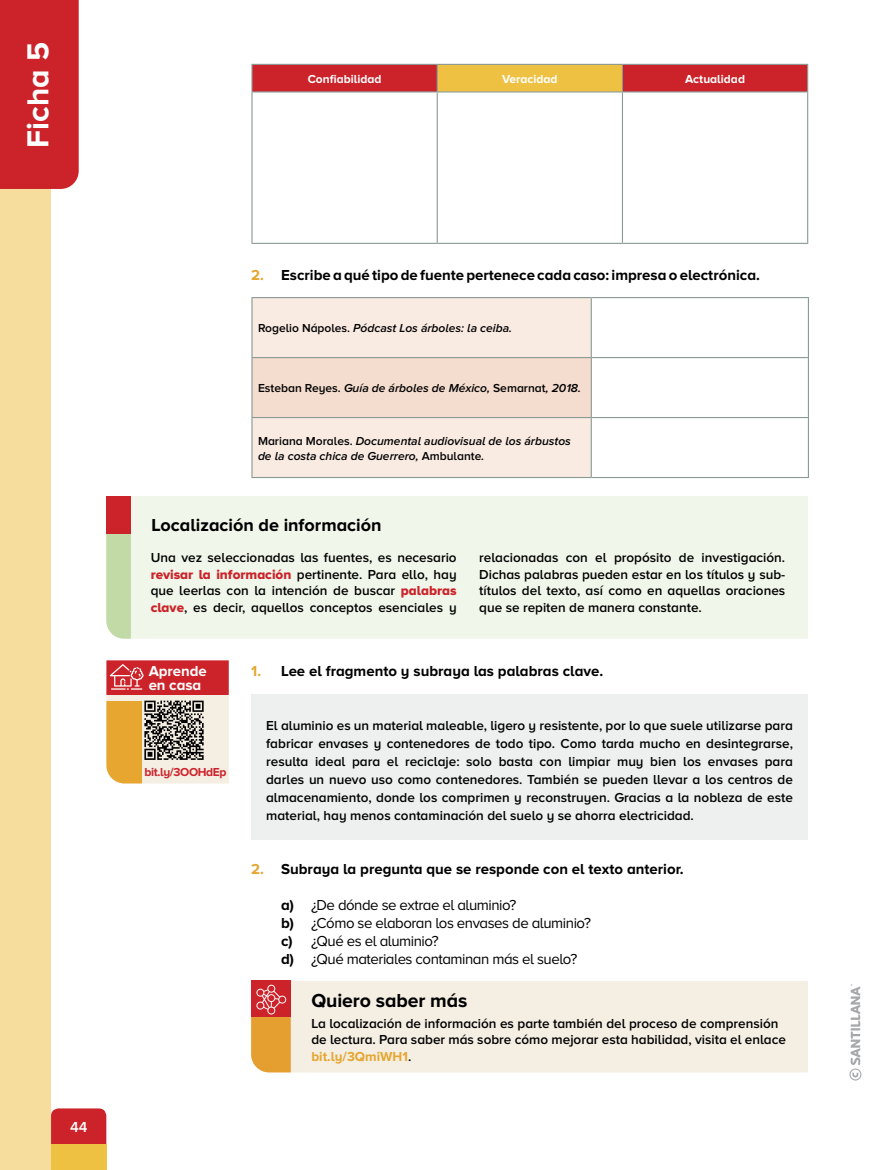
<style>
.page{position:relative;width:893px;height:1170px;background:#fff}
.page>*{position:absolute;margin:0;border:0;box-sizing:border-box;transform-origin:0 0}
.t1{font:700 31.5px "Proxima Nova A";color:#fff}
.t2{font:700 19.5px "Proxima Nova A";letter-spacing:-.005em;color:#000}
.t3{font:700 18px "Proxima Nova A";color:#000}
.t4{font:700 15px "Proxima Nova A";color:#000}
.t5{font:15px/18px "Proxima Nova A";letter-spacing:-.03em;color:#000}
.t6{font:700 15px/13.5px "Proxima Nova A";letter-spacing:-.005em;color:#fff}
.t7{font:600 15px "Proxima Nova A";color:#fff}
.t8{font:600 13.5px/16.5px "Proxima Nova A";color:#000;text-align:justify}
.t9{font:italic 600 12px/15px "Proxima Nova A";color:#000}
.t10{font:700 12px "Proxima Nova A";color:#fff}
.t11{font:700 12px "Proxima Nova A";letter-spacing:-.03em;color:#cc2229}
.s1{color:#e6a630}
.s2{font-style:normal}
.s3{font-family:"Proxima Nova A Extrabld";font-weight:400;color:#cc2229}
.s4{font-weight:700}
.s5{font-weight:700;color:#e6a630}
</style>
<div class="page">
<div style="left:0;top:172px;width:51px;height:997px;background:#f7dd9d"></div>
<div style="left:0;top:0;width:79px;height:189px;background:#cc2229"></div>
<div style="left:51px;top:1108px;width:55px;height:36px;background:#cc2229"></div>
<div style="left:51px;top:1144px;width:55px;height:25px;background:#efc143"></div>
<svg style="left:106px;top:660px;width:123px;height:123px;background:#c78c74"></svg>
<div style="left:131px;top:496px;width:677px;height:142px;background:#f0f6ea"></div>
<svg style="left:106px;top:533px;width:25px;height:105px;background:#c3d9a7"></svg>
<div style="left:106px;top:496px;width:25px;height:37px;background:#cc2229"></div>
<svg style="left:253px;top:92px;width:554px;height:151px"></svg>
<hr style="left:251px;top:92px;width:2px;height:151px;background:#8b9a94">
<hr style="left:437px;top:92px;width:1px;height:151px;background:#8b9a94">
<hr style="left:622px;top:92px;width:1px;height:151px;background:#8b9a94">
<hr style="left:807px;top:92px;width:1px;height:151px;background:#8b9a94">
<hr style="left:251px;top:243px;width:186px;height:1px;background:#8b9a94">
<hr style="left:437px;top:243px;width:185px;height:1px;background:#8b9a94">
<hr style="left:622px;top:243px;width:186px;height:1px;background:#8b9a94">
<hr style="left:251px;top:64px;width:186px;height:1px;background:#8b9a94">
<hr style="left:251px;top:65px;width:2px;height:26px;background:#8b9a94">
<hr style="left:251px;top:91px;width:186px;height:1px;background:#8b9a94">
<svg style="left:252px;top:64px;width:556px;height:28px;background:#d35a36"></svg>
<hr style="left:437px;top:91px;width:185px;height:1px;background:#8b9a94">
<hr style="left:622px;top:91px;width:186px;height:1px;background:#8b9a94">
<div style="left:291px;top:981px;width:517px;height:91px;background:#f4eee3"></div>
<svg style="left:251px;top:980px;width:40px;height:92px;background:#dd7a3c"></svg>
<div style="left:253px;top:298px;width:338px;height:179px;background:#f9ebe2"></div>
<svg style="left:592px;top:298px;width:216px;height:179px"></svg>
<div style="left:252px;top:357px;width:339px;height:60px;background:#f4dcce"></div>
<hr style="left:251px;top:297px;width:340px;height:1px;background:#8b9a94">
<hr style="left:251px;top:298px;width:2px;height:59px;background:#8b9a94">
<hr style="left:591px;top:298px;width:1px;height:59px;background:#8b9a94">
<hr style="left:251px;top:357px;width:340px;height:1px;background:#8b9a94">
<hr style="left:251px;top:358px;width:2px;height:59px;background:#8b9a94">
<hr style="left:591px;top:358px;width:1px;height:59px;background:#8b9a94">
<hr style="left:251px;top:417px;width:340px;height:1px;background:#8b9a94">
<hr style="left:251px;top:418px;width:2px;height:59px;background:#8b9a94">
<hr style="left:591px;top:418px;width:1px;height:59px;background:#8b9a94">
<hr style="left:251px;top:477px;width:340px;height:1px;background:#8b9a94">
<hr style="left:808px;top:298px;width:1px;height:59px;background:#8b9a94">
<hr style="left:591px;top:357px;width:218px;height:1px;background:#8b9a94">
<hr style="left:808px;top:358px;width:1px;height:59px;background:#8b9a94">
<hr style="left:591px;top:417px;width:218px;height:1px;background:#8b9a94">
<hr style="left:808px;top:418px;width:1px;height:59px;background:#8b9a94">
<hr style="left:591px;top:477px;width:218px;height:1px;background:#8b9a94">
<hr style="left:591px;top:297px;width:218px;height:1px;background:#8b9a94">
<div style="left:251px;top:694px;width:557px;height:145px;background:#edf0ee"></div>
<svg style="left:849px;top:984px;width:12px;height:96px"></svg>
<h1 class="t1" style="left:20px;top:148px;width:107px;rotate:-90deg">Ficha 5</h1>
<p class="t7" style="left:70px;top:1118px;width:19px">44</p>
<p class="t10" style="left:308px;top:72px;width:75px">Confiabilidad</p>
<p class="t10" style="left:502px;top:72px;width:57px">Veracidad</p>
<p class="t10" style="left:685px;top:72px;width:61px">Actualidad</p>
<p class="t4" style="left:251px;top:266px;width:510px"><span class="s1">2.</span> Escribe a qué tipo de fuente pertenece cada caso: impresa o electrónica.</p>
<p class="t9" style="left:258px;top:320px;width:256px"><span class="s2">Rogelio Nápoles.</span> Pódcast Los árboles: la ceiba.</p>
<p class="t9" style="left:258px;top:380px;width:324px"><span class="s2">Esteban Reyes.</span> Guía de árboles de México, <span class="s2">Semarnat</span>, 2018.</p>
<p class="t9" style="left:258px;top:433px;width:314px"><span class="s2">Mariana Morales.</span> Documental audiovisual de los árbustos de la costa chica de Guerrero, <span class="s2">Ambulante</span>.</p>
<h3 class="t3" style="left:152px;top:514px;width:232px">Localización de información</h3>
<p class="t8" style="left:151px;top:549px;width:308px">Una vez seleccionadas las fuentes, es necesario <span class="s3">revisar la información</span> pertinente. Para ello, hay que leerlas con la intención de buscar <span class="s3">palabras clave</span>, es decir, aquellos conceptos esenciales y</p>
<p class="t8" style="left:479px;top:549px;width:308px">relacionadas con el propósito de investigación.<br>Dichas palabras pueden estar en los títulos y sub&shy;títulos del texto, así como en aquellas oraciones que se repiten de manera constante.</p>
<p class="t6" style="left:149px;top:664px;width:60px">Aprende en casa</p>
<p class="t11" style="left:144px;top:765px;width:84px">bit.ly/3OOHdEp</p>
<p class="t4" style="left:251px;top:662px;width:354px"><span class="s1">1.</span> Lee el fragmento y subraya las palabras clave.</p>
<p class="t8" style="left:266px;top:716px;width:528px;line-height:18px">El aluminio es un material maleable, ligero y resistente, por lo que suele utilizarse para fabricar envases y contenedores de todo tipo. Como tarda mucho en desintegrarse, resulta ideal para el reciclaje: solo basta con limpiar muy bien los envases para darles un nuevo uso como contenedores. También se pueden llevar a los centros de almacenamiento, donde los comprimen y reconstruyen. Gracias a la nobleza de este material, hay menos contaminación del suelo y se ahorra electricidad.</p>
<p class="t4" style="left:251px;top:860px;width:434px"><span class="s1">2.</span> Subraya la pregunta que se responde con el texto anterior.</p>
<p class="t5" style="left:281px;top:896px;width:311px"><span class="s4">a)</span> ¿De dónde se extrae el aluminio?<br><span class="s4">b)</span> ¿Cómo se elaboran los envases de aluminio? <span class="s4">c)</span> ¿Qué es el aluminio?<br><span class="s4">d)</span> ¿Qué materiales contaminan más el suelo?</p>
<h2 class="t2" style="left:311px;top:988px;width:158px">Quiero saber más</h2>
<p class="t8" style="left:311px;top:1014px;width:476px;text-align:left">La localización de información es parte también del proceso de comprensión de lectura. Para saber más sobre cómo mejorar esta habilidad, visita el enlace <span class="s5">bit.ly/3QmiWH1</span>.</p>
</div>
